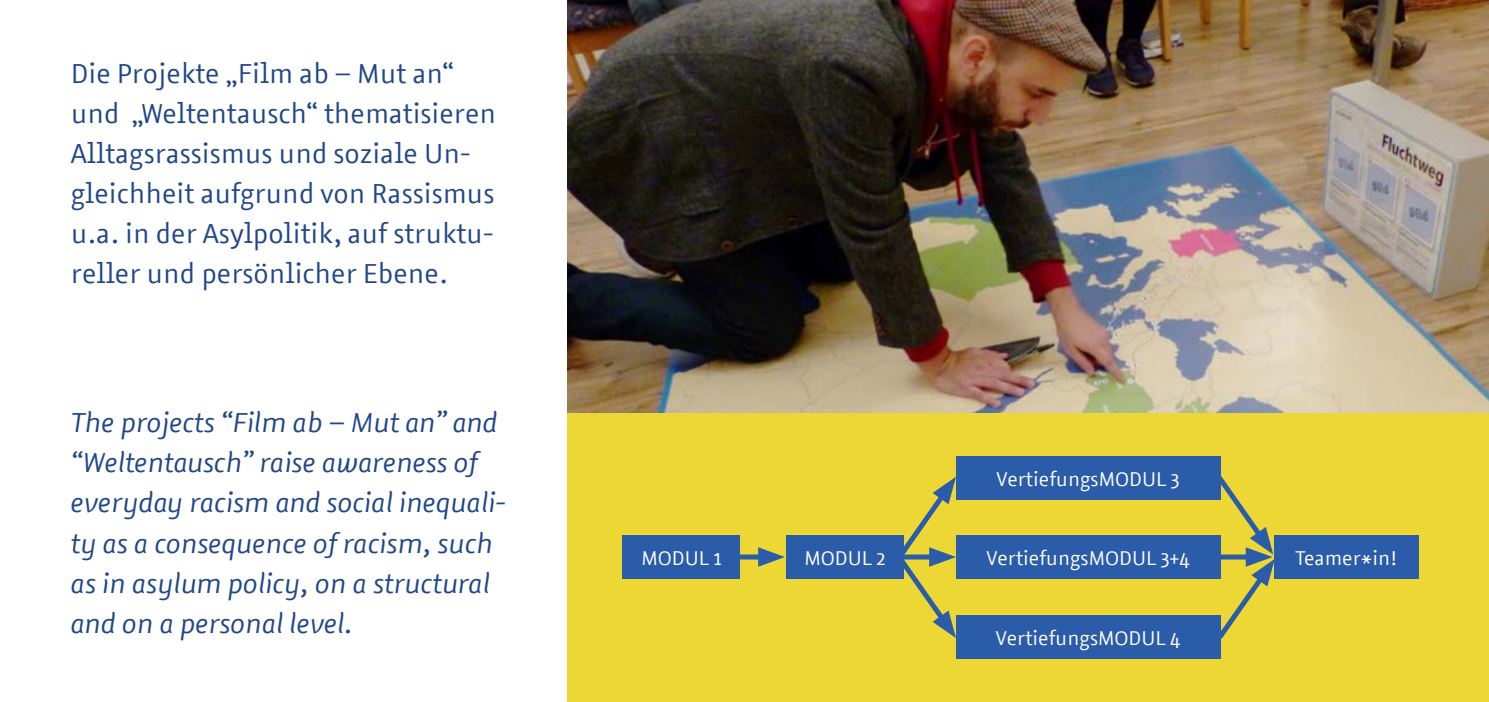
<style>
.page{position:relative;width:1489px;height:702px;background:#fff}
.page>*{position:absolute;margin:0;border:0;box-sizing:border-box;transform-origin:0 0}
.t1{font:27.5px/40px "Azuro";color:#204789}
.t2{font:italic 27.5px/40px "Azuro";color:#204789}
.t3{font:20px "Azuro";color:#fff}
</style>
<div class="page">
<div style="left:567px;top:351px;width:921px;height:351px;background:#edd735"></div>
<div style="left:623px;top:535px;width:117px;height:43px;background:#2a5caa"></div>
<div style="left:786px;top:535px;width:117px;height:43px;background:#2a5caa"></div>
<div style="left:1273px;top:535px;width:144px;height:43px;background:#2a5caa"></div>
<div style="left:955px;top:535px;width:264px;height:43px;background:#2a5caa"></div>
<div style="left:955px;top:456px;width:264px;height:44px;background:#2a5caa"></div>
<div style="left:955px;top:615px;width:264px;height:43px;background:#2a5caa"></div>
<div style="left:738px;top:554px;width:29px;height:5px;background:#2a5caa"></div>
<svg style="left:758px;top:547px;width:27px;height:19px"></svg>
<svg style="left:893px;top:477px;width:62px;height:161px"></svg>
<svg style="left:1211px;top:469px;width:63px;height:175px"></svg>
<img style="left:567px;top:0;width:921px;height:412px">
<p class="t1" style="left:71px;top:52px;width:427px">Die Projekte „Film ab – Mut an“ und „Weltentausch“ thematisieren Alltagsrassismus und soziale Un&shy;gleichheit aufgrund von Rassismus u.a. in der Asylpolitik, auf struktu&shy;reller und persönlicher Ebene.</p>
<p class="t2" style="left:71px;top:402px;width:436px">The projects “Film ab – Mut an” and “Weltentausch” raise awareness of everyday racism and social inequali&shy;ty as a consequence of racism, such as in asylum policy, on a structural and on a personal level.</p>
<p class="t3" style="left:996px;top:465px;width:184px">VertiefungsMODUL 3</p>
<p class="t3" style="left:641px;top:544px;width:82px">MODUL 1</p>
<p class="t3" style="left:804px;top:544px;width:83px">MODUL 2</p>
<p class="t3" style="left:986px;top:544px;width:204px">VertiefungsMODUL 3+4</p>
<p class="t3" style="left:1295px;top:544px;width:102px">Teamer*in!</p>
<p class="t3" style="left:995px;top:624px;width:186px">VertiefungsMODUL 4</p>
</div>
